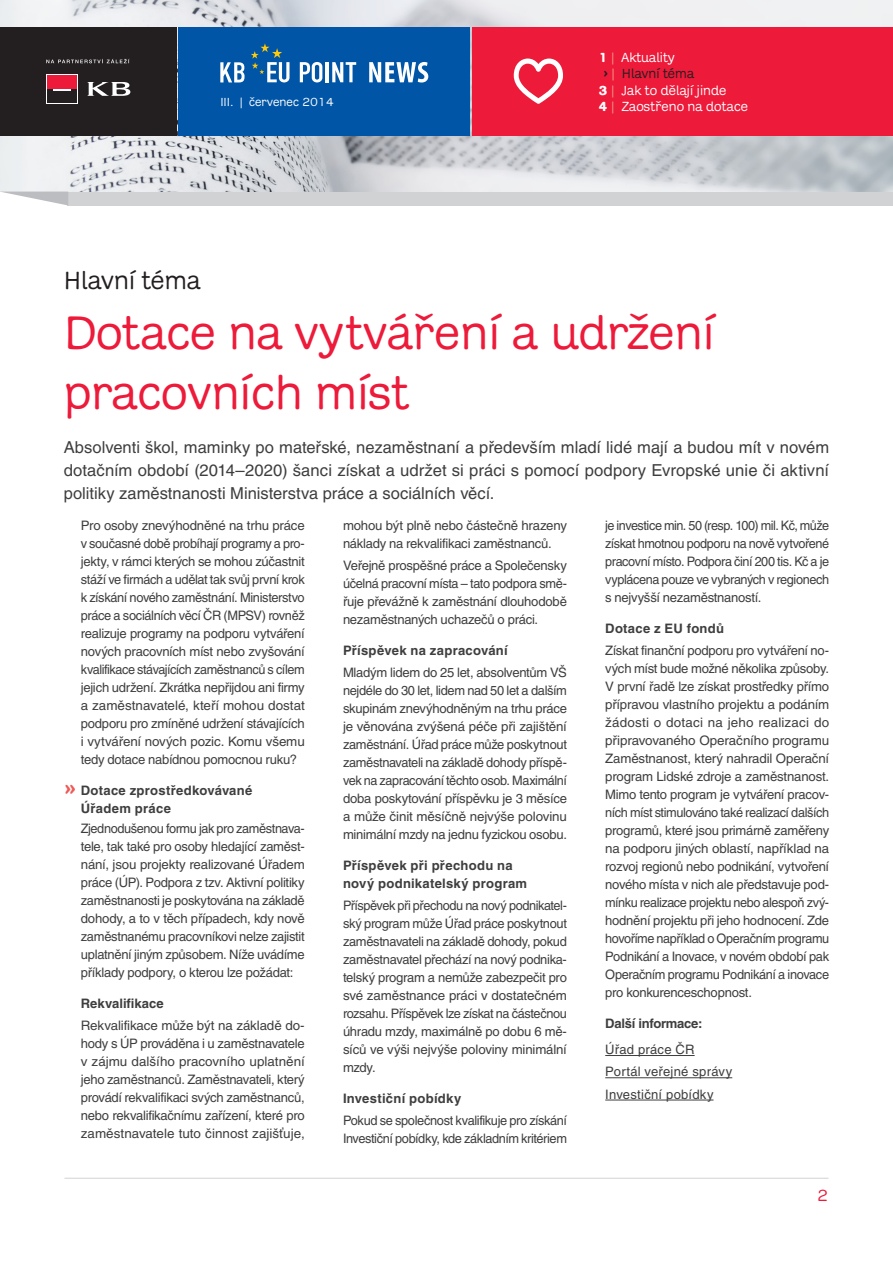
<style>
.page{position:relative;width:893px;height:1263px;background:#fff}
.page>*{position:absolute;margin:0;border:0;box-sizing:border-box;transform-origin:0 0}
.Nad1{font:48px/60px "Adesso CE";color:#ed1a3a}
.sekce{font:25.5px "Adesso CE";color:#231f20}
.perex{font:16.5px/22.5px "Helvetica CE";color:#3e3e3f;text-align:justify}
.t1{font:16.5px "Adesso CE";color:#ed1a3a}
.Nad2{font:13.5px "Adesso CE";color:#fff}
.Nad2-2{font:13.5px "Adesso CE";color:#231f20}
.odr0{font:13.05px/18px "Helvetica CE";letter-spacing:-.02em;color:#3e3e3f;text-align:justify}
.odr0-2{font:700 13.05px/18px "Helvetica CE";letter-spacing:.02em;color:#3e3e3f}
.odr0-3{font:13.05px "Helvetica CE";letter-spacing:.02em;color:#3e3e3f}
.odr0-4{font:700 13.05px "Helvetica CE";letter-spacing:-.02em;color:#3e3e3f}
.odr0-5{font:700 13.05px "Helvetica CE";color:#3e3e3f}
.odr0-6{font:13.05px "Helvetica CE";letter-spacing:.015em;color:#3e3e3f}
.Nad2-3{font:12px "Adesso CE";color:#fff}
.s1{font-weight:700}
.s2{color:#f59687}
.s3{font-family:"Adesso CE";font-size:21px;color:#f05956}
</style>
<div class="page">
<hr style="left:64px;top:1178px;width:764px;height:1px;background:#d1d2d4">
<img style="left:0;top:0;width:893px;height:192px">
<div style="left:179px;top:27px;width:291px;height:109px;background:#0155a7"></div>
<div style="left:472px;top:27px;width:421px;height:109px;background:#ed1a3a"></div>
<svg style="left:369px;top:62px;width:59px;height:21px"></svg>
<svg style="left:300px;top:62px;width:22px;height:20px"></svg>
<hr style="left:326px;top:62px;width:3px;height:20px;background:#fff">
<svg style="left:332px;top:62px;width:24px;height:20px"></svg>
<svg style="left:251px;top:43px;width:38px;height:39px"></svg>
<svg style="left:220px;top:62px;width:25px;height:20px"></svg>
<div style="left:0;top:27px;width:176px;height:109px;background:#231f20"></div>
<div style="left:46px;top:74px;width:32px;height:29px;background:#fff"></div>
<div style="left:47px;top:75px;width:30px;height:14px;background:#ed1a3a"></div>
<div style="left:47px;top:89px;width:30px;height:14px;background:#231f20"></div>
<svg style="left:53px;top:89px;width:17px;height:1px"></svg>
<svg style="left:87px;top:82px;width:43px;height:14px"></svg>
<svg style="left:46px;top:59px;width:84px;height:4px"></svg>
<div style="left:68px;top:192px;width:825px;height:13px;background:#d1d2d4"></div>
<svg style="left:2px;top:192px;width:66px;height:13px"></svg>
<svg style="left:514px;top:59px;width:49px;height:45px"></svg>
<hr style="left:605px;top:1055px;width:90px;height:1px;background:#3e3e3f">
<hr style="left:605px;top:1077px;width:127px;height:1px;background:#3e3e3f">
<hr style="left:605px;top:1100px;width:108px;height:1px;background:#3e3e3f">
<p class="Nad2-3" style="left:220px;top:94px;width:115px">III. | červenec 2014</p>
<p class="Nad2" style="left:599px;top:49px;width:77px"><span class="s1">1</span> <span class="s2">|</span> Aktuality</p>
<p class="Nad2-2" style="left:603px;top:66px;width:92px"><span class="s1">›</span> <span class="s2">|</span> Hlavní téma</p>
<p class="Nad2" style="left:599px;top:82px;width:129px"><span class="s1">3</span> <span class="s2">|</span> Jak to dělají jinde</p>
<p class="Nad2" style="left:599px;top:99px;width:151px"><span class="s1">4</span> <span class="s2">|</span> Zaostřeno na dotace</p>
<p class="sekce" style="left:64px;top:265px;width:138px">Hlavní téma</p>
<p class="Nad1" style="left:64px;top:302px;width:652px">Dotace na vytváření a udržení pracovních míst</p>
<p class="perex" style="left:64px;top:436px;width:767px">Absolventi škol, maminky po mateřské, nezaměstnaní a především mladí lidé mají a budou mít v novém dotačním období (2014–2020) šanci získat a udržet si práci s pomocí podpory Evropské unie či aktivní politiky zaměstnanosti Ministerstva práce a sociálních věcí.</p>
<p class="odr0" style="left:81px;top:516px;width:225px">Pro osoby znevýhodněné na trhu práce v současné době probíhají programy a pro&shy;jekty, v rámci kterých se mohou zúčastnit stáží ve firmách a udělat tak svůj první krok k získání nového zaměstnání. Ministerstvo práce a sociálních věcí ČR (MPSV) rovněž realizuje programy na podporu vytváření nových pracovních míst nebo zvyšování kvalifikace stávajících zaměstnanců s cílem jejich udržení. Zkrátka nepřijdou ani firmy a zaměstnavatelé, kteří mohou dostat podporu pro zmíněné udržení stávajících i vytváření nových pozic. Komu všemu tedy dotace nabídnou pomocnou ruku?</p>
<p class="odr0-2" style="left:81px;top:781px;width:173px;text-indent:-17px"><span class="s3">»</span> Dotace zprostředkovávané<br>Úřadem práce</p>
<p class="odr0" style="left:81px;top:819px;width:225px">Zjednodušenou formu jak pro zaměstnava&shy;tele, tak také pro osoby hledající zaměst&shy;nání, jsou projekty realizované Úřadem práce (ÚP). Podpora z tzv. Aktivní politiky zaměstnanosti je poskytována na základě dohody, a to v těch případech, kdy nově zaměstnanému pracovníkovi nelze zajistit uplatnění jiným způsobem. Níže uvádíme příklady podpory, o kterou lze požádat:</p>
<p class="odr0-5" style="left:81px;top:995px;width:84px">Rekvalifikace</p>
<p class="odr0" style="left:81px;top:1016px;width:225px">Rekvalifikace může být na základě do&shy;hody s ÚP prováděna i u zaměstnavatele v zájmu dalšího pracovního uplatnění jeho zaměstnanců. Zaměstnavateli, který provádí rekvalifikaci svých zaměstnanců, nebo rekvalifikačnímu zařízení, které pro zaměstnavatele tuto činnost zajišťuje,</p>
<p class="odr0" style="left:343px;top:516px;width:225px">mohou být plně nebo částečně hrazeny náklady na rekvalifikaci zaměstnanců.</p>
<p class="odr0" style="left:343px;top:556px;width:225px">Veřejně prospěšné práce a Společensky účelná pracovní místa – tato podpora smě&shy;řuje převážně k zaměstnání dlouhodobě nezaměstnaných uchazečů o práci.</p>
<p class="odr0-2" style="left:343px;top:641px;width:166px">Příspěvek na zapracování</p>
<p class="odr0" style="left:343px;top:663px;width:225px">Mladým lidem do 25 let, absolventům VŠ nejdéle do 30 let, lidem nad 50 let a dalším skupinám znevýhodněným na trhu práce je věnována zvýšená péče při zajištění zaměstnání. Úřad práce může poskytnout zaměstnavateli na základě dohody příspě&shy;vek na zapracování těchto osob. Maximální doba poskytování příspěvku je 3 měsíce a může činit měsíčně nejvýše polovinu minimální mzdy na jednu fyzickou osobu.</p>
<p class="odr0-2" style="left:343px;top:856px;width:186px">Příspěvek při přechodu na nový podnikatelský program</p>
<p class="odr0" style="left:343px;top:896px;width:225px">Příspěvek při přechodu na nový podnikatel&shy;ský program může Úřad práce poskytnout zaměstnavateli na základě dohody, pokud zaměstnavatel přechází na nový podnika&shy;telský program a nemůže zabezpečit pro své zaměstnance práci v dostatečném rozsahu. Příspěvek lze získat na částečnou úhradu mzdy, maximálně po dobu 6 mě&shy;síců ve výši nejvýše poloviny minimální mzdy.</p>
<p class="odr0-2" style="left:343px;top:1089px;width:120px">Investiční pobídky</p>
<p class="odr0" style="left:343px;top:1111px;width:225px">Pokud se společnost kvalifikuje pro získání<br>Investiční pobídky, kde základním kritériem</p>
<p class="odr0" style="left:605px;top:516px;width:225px">je investice min. 50 (resp. 100) mil. Kč, může získat hmotnou podporu na nově vytvořené pracovní místo. Podpora činí 200 tis. Kč a je vyplácena pouze ve vybraných v regionech s nejvyšší nezaměstnaností.</p>
<p class="odr0-2" style="left:605px;top:619px;width:120px">Dotace z EU fondů</p>
<p class="odr0" style="left:605px;top:641px;width:225px">Získat finanční podporu pro vytváření no&shy;vých míst bude možné několika způsoby.<br>V první řadě lze získat prostředky přímo přípravou vlastního projektu a podáním žádosti o dotaci na jeho realizaci do připravovaného Operačního programu Zaměstnanost, který nahradil Operační program Lidské zdroje a zaměstnanost.<br>Mimo tento program je vytváření pracov&shy;ních míst stimulováno také realizací dalších programů, které jsou primárně zaměřeny na podporu jiných oblastí, například na rozvoj regionů nebo podnikání, vytvoření nového místa v nich ale představuje pod&shy;mínku realizace projektu nebo alespoň zvý&shy;hodnění projektu při jeho hodnocení. Zde hovoříme například o Operačním programu Podnikání a Inovace, v novém období pak Operačním programu Podnikání a inovace pro konkurenceschopnost.</p>
<p class="odr0-4" style="left:605px;top:1015px;width:99px">Další informace:</p>
<p class="odr0-6" style="left:605px;top:1042px;width:91px">Úřad práce ČR</p>
<p class="odr0-3" style="left:605px;top:1064px;width:129px">Portál veřejné správy</p>
<p class="odr0-3" style="left:605px;top:1086px;width:110px">Investiční pobídky</p>
<p class="t1" style="left:818px;top:1186px;width:12px">2</p>
</div>
